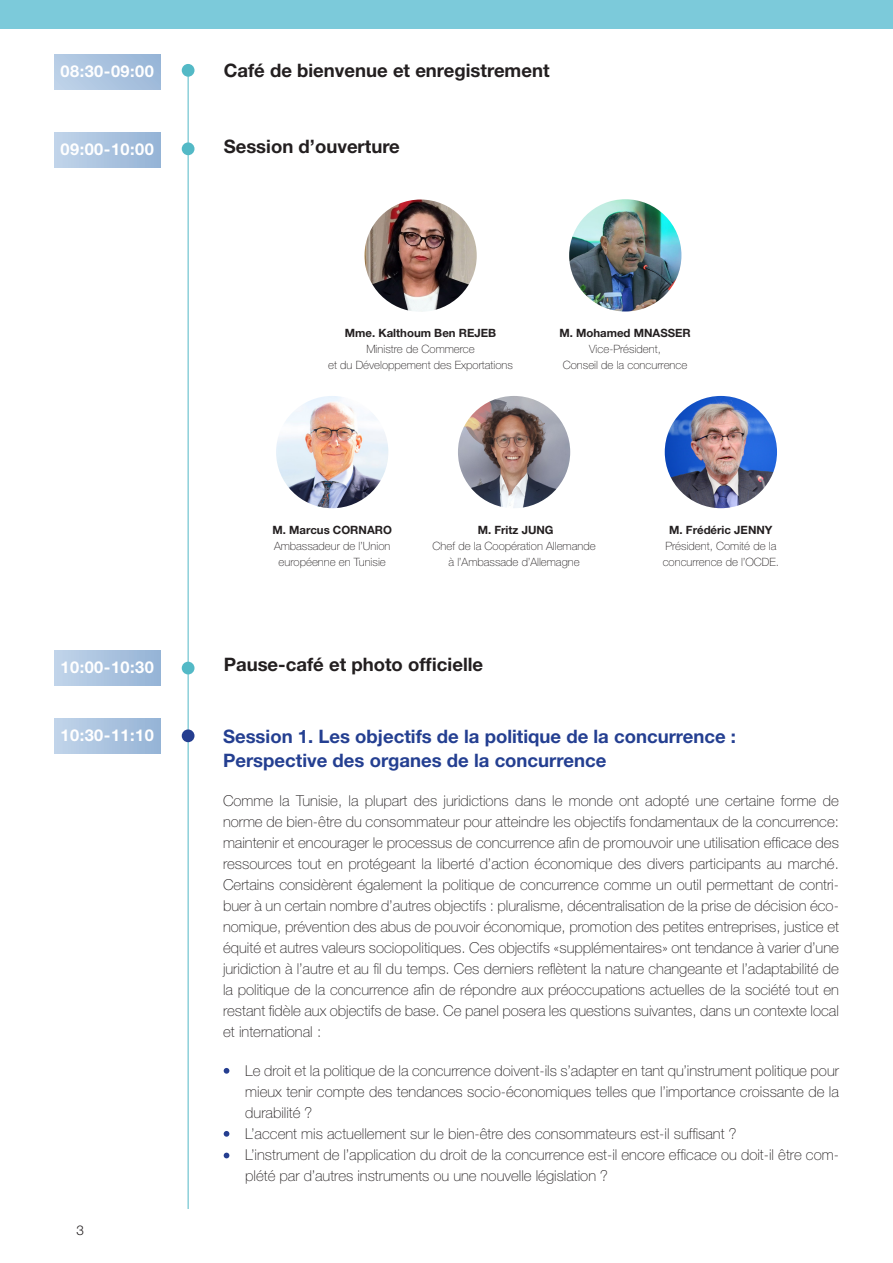
<style>
.page{position:relative;width:893px;height:1263px;background:#fff}
.page>*{position:absolute;margin:0;border:0;box-sizing:border-box;transform-origin:0 0}
.t1{font:700 18.6px "Helvetica Neue";color:#243f91}
.t2{font:700 18.6px "Helvetica Neue";color:#231f20}
.t3{font:700 16.35px "Helvetica Neue";letter-spacing:.03em;color:#fff}
.t4{font:100 15px/21px "Helvetica Neue";color:#231f20;text-align:justify}
.t5{font:300 13.5px "Helvetica Neue";color:#231f20}
.t6{font:100 11.4px "Helvetica Neue";color:#231f20}
.t7{font:700 11.4px "Helvetica Neue";color:#231f20}
</style>
<div class="page">
<div style="left:0;top:0;width:893px;height:29px;background:#7ccada"></div>
<div style="left:182px;top:64px;width:12px;height:13px;background:#53b9c6;border-radius:50%"></div>
<hr style="left:188px;top:73px;width:1px;height:1136px;background:#53b9c6">
<div style="left:54px;top:54px;width:107px;height:35px;background:linear-gradient(to right,#bbd0e7,#9ab7d8)"></div>
<div style="left:54px;top:132px;width:107px;height:35px;background:linear-gradient(to right,#c1d4ea,#95b3d5)"></div>
<div style="left:54px;top:718px;width:107px;height:35px;background:linear-gradient(to right,#c1d4ea,#95b3d5)"></div>
<div style="left:54px;top:651px;width:107px;height:34px;background:linear-gradient(to right,#c1d4ea,#95b3d5)"></div>
<div style="left:182px;top:142px;width:12px;height:13px;background:#53b9c6;border-radius:50%"></div>
<div style="left:182px;top:729px;width:12px;height:13px;background:#253e90;border-radius:50%"></div>
<div style="left:182px;top:662px;width:12px;height:12px;background:#53b9c6;border-radius:50%"></div>
<img style="left:364px;top:200px;width:113px;height:112px;border-radius:56px">
<img style="left:458px;top:396px;width:112px;height:112px;border-radius:56px">
<img style="left:665px;top:396px;width:112px;height:112px;border-radius:56px">
<img style="left:569px;top:199px;width:112px;height:112px;border-radius:56px">
<svg style="left:224px;top:1068px;width:5px;height:6px"></svg>
<svg style="left:224px;top:1131px;width:5px;height:6px"></svg>
<svg style="left:224px;top:1152px;width:5px;height:6px"></svg>
<img style="left:276px;top:396px;width:112px;height:112px;border-radius:56px">
<p class="t3" style="left:60px;top:61px;width:95px">08:30-09:00</p>
<p class="t3" style="left:60px;top:139px;width:95px">09:00-10:00</p>
<p class="t2" style="left:224px;top:59px;width:327px">Café de bienvenue et enregistrement</p>
<p class="t2" style="left:224px;top:135px;width:178px">Session d’ouverture</p>
<p class="t3" style="left:60px;top:657px;width:95px">10:00-10:30</p>
<p class="t3" style="left:60px;top:725px;width:95px">10:30-11:10</p>
<p class="t5" style="left:77px;top:1222px;width:9px">3</p>
<p class="t7" style="left:345px;top:326px;width:153px">Mme. Kalthoum Ben REJEB</p>
<p class="t6" style="left:366px;top:343px;width:110px">Ministre de Commerce</p>
<p class="t6" style="left:328px;top:358px;width:186px">et du Développement des Exportations</p>
<p class="t7" style="left:559px;top:326px;width:133px">M. Mohamed MNASSER</p>
<p class="t6" style="left:589px;top:343px;width:73px">Vice-Président,</p>
<p class="t6" style="left:563px;top:358px;width:126px">Conseil de la concurrence</p>
<p class="t7" style="left:272px;top:523px;width:121px">M. Marcus CORNARO</p>
<p class="t6" style="left:274px;top:540px;width:118px">Ambassadeur de l’Union</p>
<p class="t6" style="left:279px;top:555px;width:109px">européenne en Tunisie</p>
<p class="t7" style="left:478px;top:523px;width:77px">M. Fritz JUNG</p>
<p class="t6" style="left:432px;top:540px;width:165px">Chef de la Coopération Allemande</p>
<p class="t6" style="left:448px;top:555px;width:133px">à l’Ambassade d’Allemagne</p>
<p class="t2" style="left:224px;top:653px;width:261px">Pause-café et photo officielle</p>
<p class="t7" style="left:669px;top:523px;width:105px">M. Frédéric JENNY</p>
<p class="t6" style="left:665px;top:540px;width:113px">Président, Comité de la</p>
<p class="t6" style="left:663px;top:555px;width:118px">concurrence de l’OCDE.</p>
<p class="t1" style="left:223px;top:724px;width:514px">Session 1. Les objectifs de la politique de la concurrence :</p>
<p class="t1" style="left:223px;top:749px;width:385px">Perspective des organes de la concurrence</p>
<p class="t4" style="left:223px;top:790px;width:617px">Comme la Tunisie, la plupart des juridictions dans le monde ont adopté une certaine forme de norme de bien-être du consommateur pour atteindre les objectifs fondamentaux de la concurrence: maintenir et encourager le processus de concurrence afin de promouvoir une utilisation efficace des ressources tout en protégeant la liberté d’action économique des divers participants au marché.<br>Certains considèrent également la politique de concurrence comme un outil permettant de contri&shy;buer à un certain nombre d’autres objectifs : pluralisme, décentralisation de la prise de décision éco&shy;nomique, prévention des abus de pouvoir économique, promotion des petites entreprises, justice et équité et autres valeurs sociopolitiques. Ces objectifs «supplémentaires» ont tendance à varier d’une juridiction à l’autre et au fil du temps. Ces derniers reflètent la nature changeante et l’adaptabilité de la politique de la concurrence afin de répondre aux préoccupations actuelles de la société tout en restant fidèle aux objectifs de base. Ce panel posera les questions suivantes, dans un contexte local et international :</p>
<p class="t4" style="left:245px;top:1060px;width:595px">Le droit et la politique de la concurrence doivent-ils s’adapter en tant qu’instrument politique pour mieux tenir compte des tendances socio-économiques telles que l’importance croissante de la durabilité ?</p>
<p class="t4" style="left:245px;top:1123px;width:493px">L’accent mis actuellement sur le bien-être des consommateurs est-il suffisant ?</p>
<p class="t4" style="left:245px;top:1144px;width:595px">L’instrument de l’application du droit de la concurrence est-il encore efficace ou doit-il être com&shy;plété par d’autres instruments ou une nouvelle législation ?</p>
</div>
